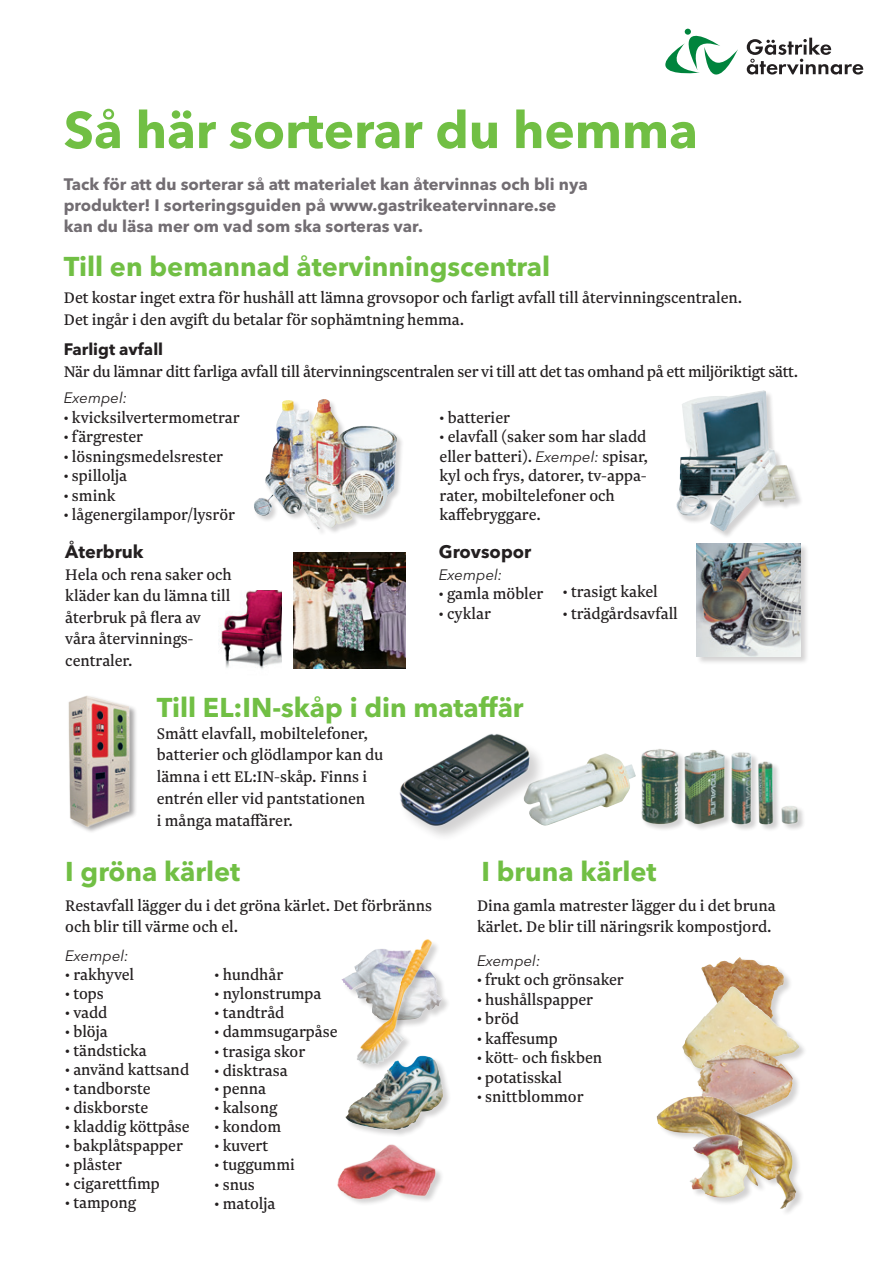
<style>
.page{position:relative;width:893px;height:1263px;background:#fff}
.page>*{position:absolute;margin:0;border:0;box-sizing:border-box;transform-origin:0 0}
.t1{font:700 51px "Avenir Next LT Pro";color:#71bf44}
.t2{font:700 27px "Avenir Next LT Pro";color:#71bf44}
.t3{font:18px/21.9px "Newzald";color:#231f20}
.t4{font:700 18px "Avenir Next LT Pro";color:#231f20}
.t5{font:700 16.5px/21px "Avenir Next LT Pro";color:#726d72}
.t6{font:700 16.5px "Avenir Next LT Pro";color:#231f20}
.t7{font:italic 15px "Avenir Next LT Pro";color:#231f20}
.s1{font-family:"Avenir Next LT Pro";font-style:italic;font-size:15px}
</style>
<div class="page">
<div style="left:254px;top:399px;width:151px;height:138px;background:#231f20;opacity:.2"></div>
<img style="left:254px;top:400px;width:99px;height:129px">
<div style="left:676px;top:390px;width:128px;height:149px;background:#231f20;opacity:.2"></div>
<img style="left:676px;top:390px;width:120px;height:141px">
<img style="left:399px;top:734px;width:135px;height:99px">
<div style="left:696px;top:543px;width:114px;height:123px;background:#231f20;opacity:.2"></div>
<img style="left:697px;top:543px;width:104px;height:114px">
<div style="left:341px;top:948px;width:110px;height:81px;background:#231f20;opacity:.2"></div>
<img style="left:341px;top:948px;width:7px;height:72px">
<div style="left:346px;top:1055px;width:106px;height:83px;background:#231f20;opacity:.2"></div>
<img style="left:352px;top:1070px;width:68px;height:34px">
<img style="left:337px;top:1121px;width:111px;height:83px">
<div style="left:701px;top:957px;width:92px;height:84px;background:#231f20;opacity:.2"></div>
<img style="left:701px;top:957px;width:83px;height:29px">
<img style="left:682px;top:986px;width:117px;height:83px">
<div style="left:697px;top:1044px;width:104px;height:86px;background:#231f20;opacity:.2"></div>
<img style="left:697px;top:1044px;width:96px;height:44px">
<img style="left:656px;top:1088px;width:146px;height:124px">
<div style="left:690px;top:1134px;width:67px;height:72px;background:#231f20;opacity:.2"></div>
<img style="left:689px;top:1134px;width:60px;height:64px">
<img style="left:348px;top:939px;width:95px;height:131px">
<svg style="left:665px;top:29px;width:73px;height:46px"></svg>
<svg style="left:747px;top:38px;width:116px;height:37px"></svg>
<div style="left:68px;top:695px;width:70px;height:139px;background:#231f20;opacity:.4"></div>
<img style="left:68px;top:695px;width:70px;height:133px">
<img style="left:294px;top:552px;width:111px;height:117px">
<img style="left:218px;top:591px;width:63px;height:78px">
<img style="left:523px;top:753px;width:113px;height:73px">
<img style="left:641px;top:749px;width:163px;height:81px">
<h1 class="t1" style="left:64px;top:99px;width:636px">Så här sorterar du hemma</h1>
<p class="t5" style="left:64px;top:174px;width:525px">Tack för att du sorterar så att materialet kan återvinnas och bli nya produkter! I sorteringsguiden på www.gastrikeatervinnare.se kan du läsa mer om vad som ska sorteras var.</p>
<h2 class="t2" style="left:64px;top:250px;width:488px">Till en bemannad återvinningscentral</h2>
<p class="t3" style="left:64px;top:287px;width:680px">Det kostar inget extra för hushåll att lämna grovsopor och farligt avfall till återvinningscentralen.<br>Det ingår i den avgift du betalar för sophämtning hemma.</p>
<p class="t6" style="left:64px;top:339px;width:101px">Farligt avfall</p>
<p class="t3" style="left:64px;top:361px;width:736px">När du lämnar ditt farliga avfall till återvinningscentralen ser vi till att det tas omhand på ett miljöriktigt sätt.</p>
<p class="t7" style="left:64px;top:389px;width:65px">Exempel:</p>
<p class="t3" style="left:64px;top:406px;width:177px">• kvicksilvertermometrar</p>
<p class="t3" style="left:64px;top:426px;width:81px">• färgrester</p>
<p class="t3" style="left:64px;top:445px;width:161px">• lösningsmedelsrester</p>
<p class="t3" style="left:64px;top:465px;width:65px">• spillolja</p>
<p class="t3" style="left:64px;top:484px;width:53px">• smink</p>
<p class="t3" style="left:64px;top:504px;width:173px">• lågenergilampor/lysrör</p>
<p class="t4" style="left:65px;top:541px;width:80px">Återbruk</p>
<p class="t3" style="left:65px;top:563px;width:168px">Hela och rena saker och kläder kan du lämna till återbruk på flera av våra återvinnings&shy;centraler.</p>
<p class="t3" style="left:440px;top:406px;width:72px">• batterier</p>
<p class="t3" style="left:440px;top:427px;width:210px;line-height:19.5px">• elavfall (saker som har sladd eller batteri). <span class="s1">Exempel:</span> spisar, kyl och frys, datorer, tv-appa&shy;rater, mobiltelefoner och kaffebryggare.</p>
<p class="t4" style="left:439px;top:541px;width:94px">Grovsopor</p>
<p class="t7" style="left:439px;top:565px;width:65px">Exempel:</p>
<p class="t3" style="left:439px;top:582px;width:106px">• gamla möbler</p>
<p class="t3" style="left:439px;top:602px;width:53px">• cyklar</p>
<p class="t3" style="left:563px;top:580px;width:96px">• trasigt kakel</p>
<p class="t3" style="left:563px;top:602px;width:116px">• trädgårdsavfall</p>
<h2 class="t2" style="left:157px;top:691px;width:368px">Till EL:IN-skåp i din mataffär</h2>
<p class="t3" style="left:157px;top:722px;width:228px">Smått elavfall, mobiltelefoner, batterier och glödlampor kan du lämna i ett EL:IN-skåp. Finns i entrén eller vid pantstationen<br>i många mataffärer.</p>
<h2 class="t2" style="left:65px;top:855px;width:177px">I gröna kärlet</h2>
<h2 class="t2" style="left:481px;top:855px;width:177px">I bruna kärlet</h2>
<p class="t3" style="left:65px;top:894px;width:368px">Restavfall lägger du i det gröna kärlet. Det förbränns och blir till värme och el.</p>
<p class="t3" style="left:477px;top:894px;width:300px">Dina gamla matrester lägger du i det bruna kärlet. De blir till näringsrik kompostjord.</p>
<p class="t7" style="left:477px;top:952px;width:65px">Exempel:</p>
<p class="t3" style="left:477px;top:969px;width:148px">• frukt och grönsaker</p>
<p class="t3" style="left:477px;top:988px;width:117px">• hushållspapper</p>
<p class="t3" style="left:477px;top:1008px;width:43px">• bröd</p>
<p class="t3" style="left:477px;top:1027px;width:82px">• kaffesump</p>
<p class="t3" style="left:477px;top:1047px;width:127px">• kött- och fiskben</p>
<p class="t3" style="left:477px;top:1066px;width:87px">• potatisskal</p>
<p class="t3" style="left:477px;top:1086px;width:108px">• snittblommor</p>
<p class="t7" style="left:65px;top:946px;width:65px">Exempel:</p>
<p class="t3" style="left:65px;top:963px;width:70px">• rakhyvel</p>
<p class="t3" style="left:65px;top:982px;width:40px">• tops</p>
<p class="t3" style="left:65px;top:1001px;width:44px">• vadd</p>
<p class="t3" style="left:65px;top:1020px;width:44px">• blöja</p>
<p class="t3" style="left:65px;top:1039px;width:83px">• tändsticka</p>
<p class="t3" style="left:65px;top:1058px;width:125px">• använd kattsand</p>
<p class="t3" style="left:65px;top:1077px;width:87px">• tandborste</p>
<p class="t3" style="left:65px;top:1096px;width:84px">• diskborste</p>
<p class="t3" style="left:65px;top:1115px;width:126px">• kladdig köttpåse</p>
<p class="t3" style="left:65px;top:1134px;width:119px">• bakplåtspapper</p>
<p class="t3" style="left:65px;top:1153px;width:58px">• plåster</p>
<p class="t3" style="left:65px;top:1172px;width:96px">• cigarettfimp</p>
<p class="t3" style="left:65px;top:1192px;width:72px">• tampong</p>
<p class="t3" style="left:215px;top:963px;width:70px">• hundhår</p>
<p class="t3" style="left:215px;top:982px;width:108px">• nylonstrumpa</p>
<p class="t3" style="left:215px;top:1001px;width:71px">• tandtråd</p>
<p class="t3" style="left:215px;top:1021px;width:124px">• dammsugarpåse</p>
<p class="t3" style="left:215px;top:1040px;width:92px">• trasiga skor</p>
<p class="t3" style="left:215px;top:1059px;width:75px">• disktrasa</p>
<p class="t3" style="left:215px;top:1077px;width:53px">• penna</p>
<p class="t3" style="left:215px;top:1096px;width:64px">• kalsong</p>
<p class="t3" style="left:215px;top:1115px;width:68px">• kondom</p>
<p class="t3" style="left:215px;top:1134px;width:55px">• kuvert</p>
<p class="t3" style="left:215px;top:1154px;width:82px">• tuggummi</p>
<p class="t3" style="left:215px;top:1173px;width:42px">• snus</p>
<p class="t3" style="left:215px;top:1192px;width:62px">• matolja</p>
</div>
